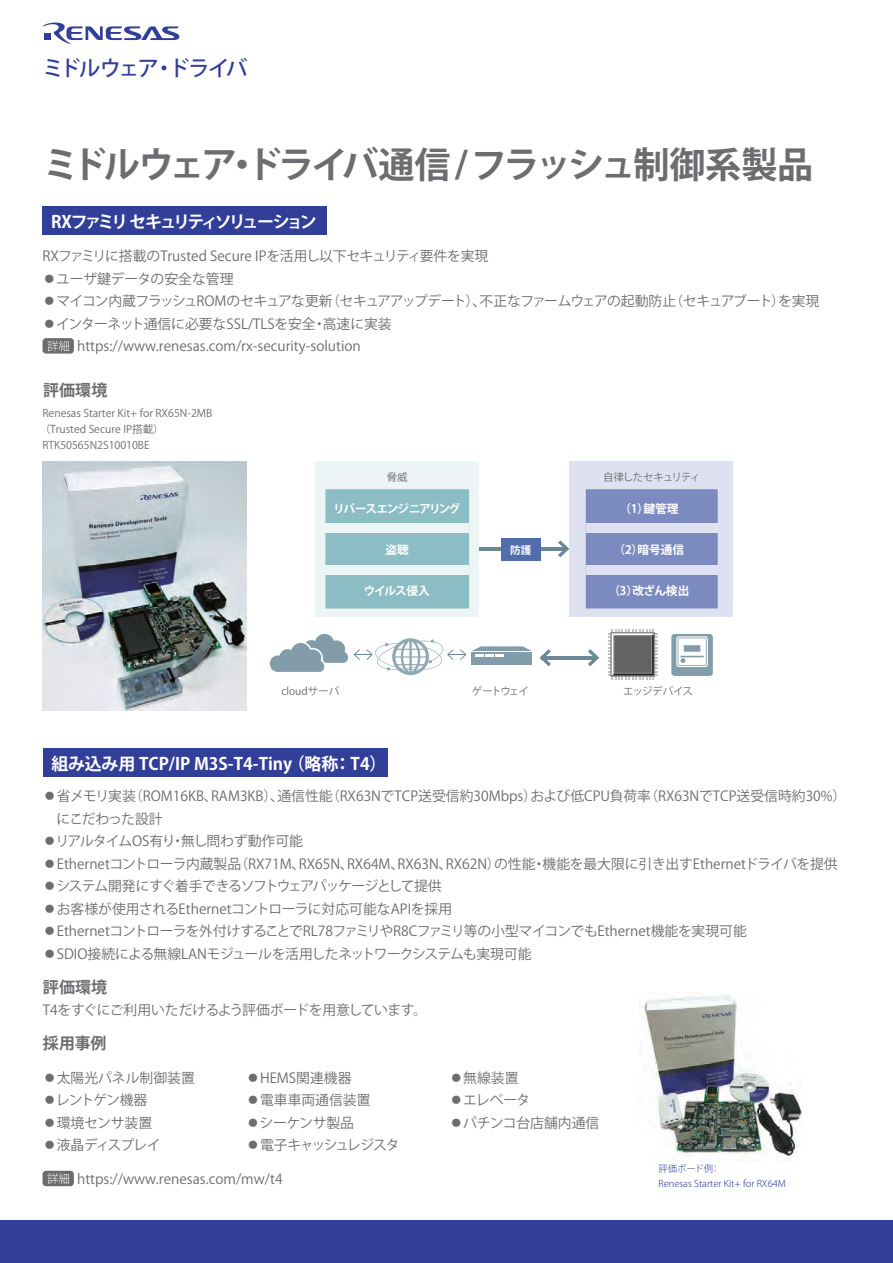
<style>
.page{position:relative;width:893px;height:1263px;background:#fff}
.page>*{position:absolute;margin:0;border:0;box-sizing:border-box;transform-origin:0 0}
.t1{font:700 36.15px "Koz Go Pro";letter-spacing:-.09em;color:#6c6d70}
.t2{font:500 21.3px "Koz Go Pro";letter-spacing:-.085em;color:#323f99}
.t3{font:700 16.95px "Koz Go Pro";color:#fff}
.t4{font:700 16.95px "Koz Go Pro";letter-spacing:-.19em;color:#fff}
.t5{font:700 15.9px "Koz Go Pro";letter-spacing:.01em;color:#6c6d70}
.t6{font:13.8px/22.5px "Koz Go Pro";color:#6c6d70}
.t7{font:13.8px "Koz Go Pro";letter-spacing:-.05em;color:#6c6d70}
.t8{font:13.8px "Koz Go Pro";letter-spacing:-.02em;color:#6c6d70}
.t9{font:13.8px "Koz Go Pro";letter-spacing:-.03em;color:#6c6d70}
.t10{font:13.8px "Koz Go Pro";letter-spacing:-.08em;color:#6c6d70}
.t11{font:700 11.7px "Koz Go Pro";letter-spacing:-.055em;color:#fff}
.t12{font:700 11.7px "Koz Go Pro";letter-spacing:-.1em;color:#fff}
.t13{font:10.65px/15.9px "Koz Go Pro";color:#6c6d70}
.t14{font:10.5px "Koz Go Pro";letter-spacing:-.1em;color:#6c6d70}
.t15{font:10.5px "Koz Go Pro";letter-spacing:-.03em;color:#6c6d70}
.t16{font:10.5px "Koz Go Pro";color:#6c6d70}
.t17{font:10.5px "Koz Go Pro";letter-spacing:-.06em;color:#6c6d70}
.t18{font:700 10.5px "Koz Go Pro";color:#fff}
.t19{font:300 9.3px "Koz Go Pro";color:#323f99}
</style>
<div class="page">
<div style="left:0;top:1220px;width:893px;height:43px;background:#323f99"></div>
<svg style="left:43px;top:22px;width:136px;height:22px"></svg>
<div style="left:43px;top:748px;width:344px;height:29px;background:#323f99"></div>
<img style="left:644px;top:995px;width:158px;height:166px">
<div style="left:43px;top:1171px;width:31px;height:15px;background:#6c6d70;border-radius:4px"></div>
<svg style="left:47px;top:1173px;width:22px;height:11px"></svg>
<div style="left:43px;top:338px;width:31px;height:16px;background:#6c6d70;border-radius:4px"></div>
<svg style="left:47px;top:341px;width:22px;height:10px"></svg>
<div style="left:43px;top:206px;width:284px;height:29px;background:#323f99"></div>
<hr style="left:461px;top:547px;width:106px;height:3px;background:#6c8895">
<svg style="left:558px;top:540px;width:11px;height:17px"></svg>
<hr style="left:542px;top:656px;width:55px;height:3px;background:#6c8895">
<svg style="left:539px;top:649px;width:12px;height:17px"></svg>
<svg style="left:588px;top:649px;width:11px;height:17px"></svg>
<div style="left:569px;top:462px;width:164px;height:155px;background:#dee2f0"></div>
<div style="left:586px;top:489px;width:132px;height:119px;background:#7c8bbf"></div>
<div style="left:586px;top:523px;width:132px;height:10px;background:#dee2f0"></div>
<div style="left:586px;top:565px;width:132px;height:9px;background:#dee2f0"></div>
<div style="left:315px;top:462px;width:164px;height:155px;background:#edf4f5"></div>
<div style="left:325px;top:489px;width:144px;height:119px;background:#8cbdc4"></div>
<div style="left:325px;top:523px;width:144px;height:10px;background:#edf4f5"></div>
<div style="left:325px;top:565px;width:144px;height:9px;background:#edf4f5"></div>
<div style="left:501px;top:538px;width:39px;height:23px;background:#526dad"></div>
<svg style="left:608px;top:629px;width:50px;height:50px;background:#868688"></svg>
<svg style="left:269px;top:633px;width:197px;height:42px"></svg>
<svg style="left:671px;top:634px;width:42px;height:42px"></svg>
<div style="left:471px;top:652px;width:61px;height:12px;background:#839ca9"></div>
<svg style="left:472px;top:646px;width:60px;height:11px"></svg>
<img style="left:43px;top:461px;width:203px;height:249px">
<h2 class="t2" style="left:43px;top:55px;width:206px">ミドルウェア・ドライバ</h2>
<h1 class="t1" style="left:43px;top:141px;width:772px">ミドルウェア・ドライバ通信 / フラッシュ制御系製品</h1>
<p class="t4" style="left:51px;top:210px;width:267px">RXファミリ セキュリティソリューション</p>
<p class="t6" style="left:43px;top:245px;width:447px">RXファミリに搭載のTrusted Secure IPを活用し以下セキュリティ要件を実現</p>
<p class="t6" style="left:43px;top:268px;width:192px">◦ユーザ鍵データの安全な管理</p>
<p class="t7" style="left:43px;top:292px;width:778px">◦マイコン内蔵フラッシュROMのセキュアな更新（セキュアアップデート）、不正なファームウェアの起動防止（セキュアブート）を実現</p>
<p class="t6" style="left:43px;top:313px;width:351px">◦インターネット通信に必要なSSL/TLSを安全・高速に実装</p>
<p class="t6" style="left:77px;top:335px;width:285px">https://www.renesas.com/rx-security-solution</p>
<p class="t5" style="left:43px;top:380px;width:66px">評価環境</p>
<p class="t13" style="left:40px;top:405px;width:174px">Renesas Starter Kit+ for RX65N-2MB（Trusted Secure IP搭載）<br>RTK50565N2S10010BE</p>
<p class="t15" style="left:387px;top:471px;width:23px">脅威</p>
<p class="t12" style="left:333px;top:501px;width:129px">リバースエンジニアリング</p>
<p class="t11" style="left:386px;top:542px;width:25px">盗聴</p>
<p class="t11" style="left:364px;top:584px;width:68px">ウイルス侵入</p>
<p class="t18" style="left:510px;top:543px;width:23px">防護</p>
<p class="t14" style="left:603px;top:471px;width:99px">自律したセキュリティ</p>
<p class="t11" style="left:619px;top:501px;width:61px">（1）鍵管理</p>
<p class="t11" style="left:614px;top:542px;width:72px">（2）暗号通信</p>
<p class="t11" style="left:608px;top:584px;width:82px">（3）改ざん検出</p>
<p class="t16" style="left:281px;top:684px;width:59px">cloudサーバ</p>
<p class="t15" style="left:472px;top:684px;width:59px">ゲートウェイ</p>
<p class="t17" style="left:623px;top:684px;width:71px">エッジデバイス</p>
<p class="t3" style="left:51px;top:753px;width:336px">組み込み用 TCP/IP M3S-T4-Tiny （略称： T4）</p>
<p class="t6" style="left:43px;top:785px;width:805px">◦省メモリ実装（ROM16KB、RAM3KB）、通信性能（RX63NでTCP送受信約30Mbps）および低CPU負荷率（RX63NでTCP送受信時約30%）</p>
<p class="t7" style="left:57px;top:810px;width:107px">にこだわった設計</p>
<p class="t8" style="left:43px;top:832px;width:262px">◦リアルタイムOS有り・無し問わず動作可能</p>
<p class="t6" style="left:43px;top:853px;width:796px">◦Ethernetコントローラ内蔵製品（RX71M、RX65N、RX64M、RX63N、RX62N）の性能・機能を最大限に引き出すEthernetドライバを提供</p>
<p class="t10" style="left:43px;top:877px;width:400px">◦システム開発にすぐ着手できるソフトウェアパッケージとして提供</p>
<p class="t6" style="left:43px;top:898px;width:411px">◦お客様が使用されるEthernetコントローラに対応可能なAPIを採用</p>
<p class="t6" style="left:43px;top:920px;width:705px">◦Ethernetコントローラを外付けすることでRL78ファミリやR8Cファミリ等の小型マイコンでもEthernet機能を実現可能</p>
<p class="t9" style="left:43px;top:945px;width:490px">◦SDIO接続による無線LANモジュールを活用したネットワークシステムも実現可能</p>
<p class="t5" style="left:43px;top:976px;width:66px">評価環境</p>
<p class="t8" style="left:43px;top:1001px;width:385px">T4をすぐにご利用いただけるよう評価ボードを用意しています。</p>
<p class="t5" style="left:43px;top:1033px;width:65px">採用事例</p>
<p class="t6" style="left:43px;top:1067px;width:153px">◦太陽光パネル制御装置◦レントゲン機器<br>◦環境センサ装置<br>◦液晶ディスプレイ</p>
<p class="t6" style="left:246px;top:1067px;width:155px">◦HEMS関連機器<br>◦電車車両通信装置<br>◦シーケンサ製品<br>◦電子キャッシュレジスタ</p>
<p class="t6" style="left:449px;top:1067px;width:151px">◦無線装置<br>◦エレベータ<br>◦パチンコ台店舗内通信</p>
<p class="t19" style="left:658px;top:1162px;width:63px">評価ボード例：</p>
<p class="t6" style="left:77px;top:1168px;width:207px">https://www.renesas.com/mw/t4</p>
<p class="t19" style="left:658px;top:1177px;width:129px">Renesas Starter Kit+ for RX64M</p>
</div>
